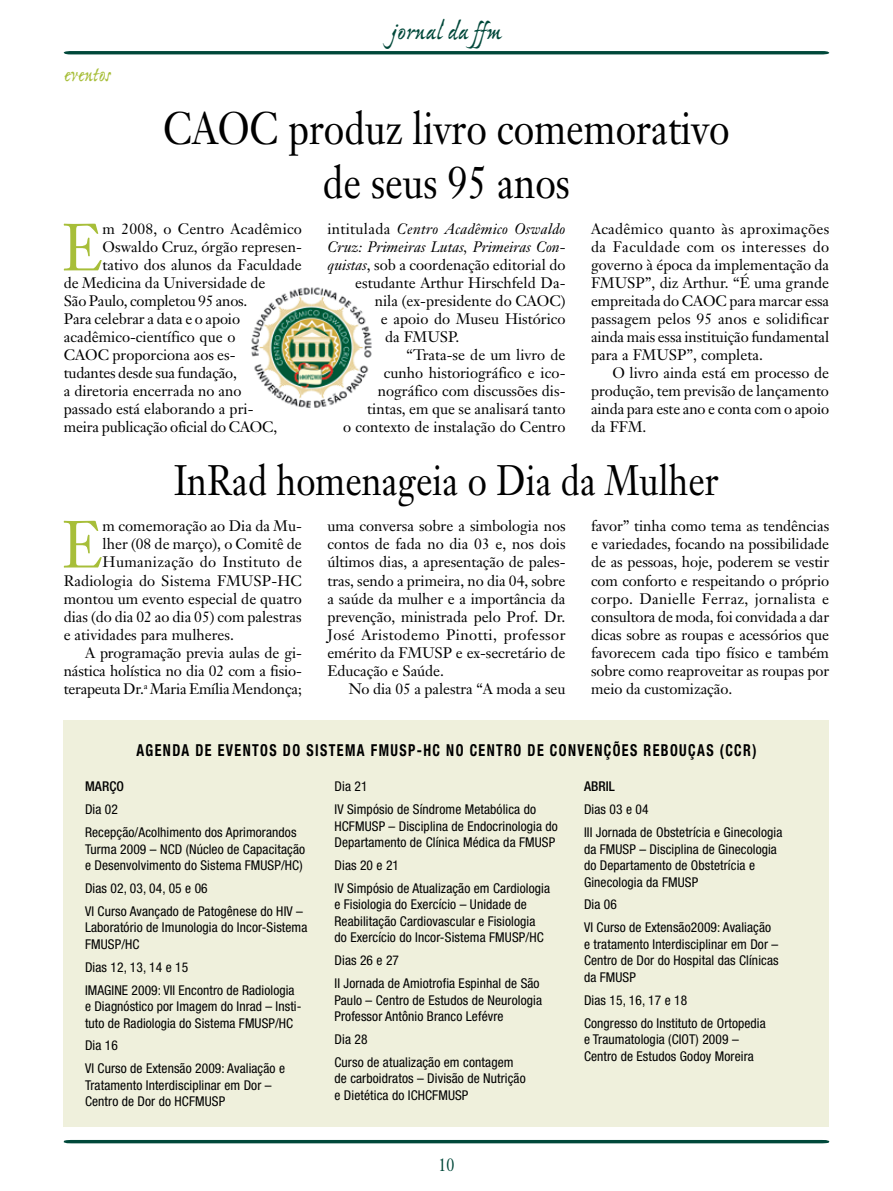
<style>
.page{position:relative;width:893px;height:1191px;background:#fff}
.page>*{position:absolute;margin:0;border:0;box-sizing:border-box;transform-origin:0 0}
.t1{font:65.55px "Janson Text";color:#a7be39;scale:.9 1}
.t2{font:45px/54px "Janson Text";color:#000;text-align:center;scale:.85 1}
.t3{font:42px "Janson Text";color:#000;scale:.85 1}
.t4{font:27px "Ex Ponto MM 450";letter-spacing:-.01em;color:#00483a}
.t5{font:24px "Ex Ponto MM 450";color:#a7be39;scale:.85 1}
.t6{font:18px "Janson Text";color:#00483a;scale:.85 1}
.t7{font:700 condensed 16.5px "Helvetica Neue";letter-spacing:.1em;color:#000;scale:.85 1}
.t8{font:15px/18px "Janson Text";color:#000;text-align:justify}
.t9{font:15px "Janson Text";letter-spacing:-.02em;color:#000}
.t10{font:italic 15px "Janson Text";color:#000}
.t11{font:italic 15px "Janson Text";letter-spacing:.02em;color:#000}
.t12{font:15px "Janson Text";letter-spacing:.02em;color:#000}
.t13{font:condensed 13.5px/16.5px "Helvetica Neue";letter-spacing:.01em;color:#000}
.t14{font:500 condensed 13.5px "Helvetica Neue";letter-spacing:.01em;color:#000}
.s1{font-style:normal}
.s2{font-style:italic}
</style>
<div class="page">
<svg style="left:63px;top:1139px;width:767px;height:5px"></svg>
<svg style="left:64px;top:51px;width:765px;height:3px;background:#034a3c"></svg>
<div style="left:64px;top:720px;width:765px;height:407px;background:#eff0dc"></div>
<img style="left:251px;top:287px;width:121px;height:121px">
<h3 class="t5" style="left:64px;top:62px;width:57px">eventos</h3>
<h3 class="t4" style="left:391px;top:17px;width:112px">jornal da ffm</h3>
<h2 class="t2" style="left:163px;top:101px;width:668px">CAOC produz livro comemorativo de seus 95 anos</h2>
<p class="t11" style="left:327px;top:220px;width:240px"><span class="s1">intitulada</span> Centro Acadêmico Oswaldo</p>
<p class="t10" style="left:327px;top:238px;width:240px">Cruz: Primeiras Lutas, Primeiras Con-</p>
<p class="t8" style="left:327px;top:256px;width:240px"><span class="s2">quistas</span>, sob a coordenação editorial do</p>
<p class="t8" style="left:355px;top:274px;width:212px">estudante Arthur Hirschfeld Da-</p>
<p class="t8" style="left:375px;top:292px;width:192px">nila (ex-presidente do CAOC)</p>
<p class="t8" style="left:381px;top:310px;width:186px">e apoio do Museu Histórico</p>
<p class="t8" style="left:385px;top:328px;width:76px">da FMUSP.</p>
<p class="t8" style="left:406px;top:346px;width:161px">“Trata-se de um livro de</p>
<p class="t8" style="left:384px;top:364px;width:183px">cunho historiográfico e ico-</p>
<p class="t8" style="left:378px;top:382px;width:189px">nográfico com discussões dis-</p>
<p class="t8" style="left:367px;top:400px;width:200px">tintas, em que se analisará tanto</p>
<p class="t8" style="left:343px;top:418px;width:224px">o contexto de instalação do Centro</p>
<h1 class="t1" style="left:62px;top:206px;width:46px">E</h1>
<p class="t8" style="left:103px;top:220px;width:201px">m 2008, o Centro Acadêmico</p>
<p class="t8" style="left:591px;top:220px;width:240px">Acadêmico quanto às aproximações da Faculdade com os interesses do governo à época da implementação da FMUSP”, diz Arthur. “É uma grande empreitada do CAOC para marcar essa passagem pelos 95 anos e solidificar ainda mais essa instituição fundamental para a FMUSP”, completa.</p>
<p class="t8" style="left:591px;top:364px;width:240px;text-indent:21px">O livro ainda está em processo de produção, tem previsão de lançamento ainda para este ano e conta com o apoio da FFM.</p>
<p class="t8" style="left:103px;top:238px;width:201px">Oswaldo Cruz, órgão represen-</p>
<p class="t8" style="left:103px;top:256px;width:201px">tativo dos alunos da Faculdade</p>
<p class="t8" style="left:64px;top:274px;width:203px">de Medicina da Universidade de</p>
<p class="t8" style="left:64px;top:292px;width:185px">São Paulo, completou 95 anos.</p>
<p class="t8" style="left:64px;top:310px;width:178px">Para celebrar a data e o apoio</p>
<p class="t8" style="left:64px;top:328px;width:173px">acadêmico-científico que o</p>
<p class="t8" style="left:64px;top:346px;width:173px">CAOC proporciona aos es-</p>
<p class="t8" style="left:64px;top:364px;width:175px">tudantes desde sua fundação,</p>
<p class="t8" style="left:64px;top:382px;width:179px">a diretoria encerrada no ano</p>
<p class="t8" style="left:64px;top:400px;width:191px">passado está elaborando a pri-</p>
<p class="t8" style="left:64px;top:418px;width:215px">meira publicação oficial do CAOC,</p>
<h3 class="t3" style="left:174px;top:454px;width:642px">InRad homenageia o Dia da Mulher</h3>
<p class="t8" style="left:327px;top:517px;width:240px">uma conversa sobre a simbologia nos contos de fada no dia 03 e, nos dois últimos dias, a apresentação de pales&shy;tras, sendo a primeira, no dia 04, sobre a saúde da mulher e a importância da prevenção, ministrada pelo Prof. Dr.<br>José Aristodemo Pinotti, professor emérito da FMUSP e ex-secretário de Educação e Saúde.</p>
<p class="t8" style="left:349px;top:679px;width:218px">No dia 05 a palestra “A moda a seu</p>
<h1 class="t1" style="left:62px;top:503px;width:46px">E</h1>
<p class="t8" style="left:103px;top:517px;width:201px">m comemoração ao Dia da Mu-</p>
<p class="t8" style="left:591px;top:517px;width:240px">favor” tinha como tema as tendências e variedades, focando na possibilidade de as pessoas, hoje, poderem se vestir com conforto e respeitando o próprio corpo. Danielle Ferraz, jornalista e consultora de moda, foi convidada a dar dicas sobre as roupas e acessórios que favorecem cada tipo físico e também sobre como reaproveitar as roupas por meio da customização.</p>
<p class="t8" style="left:103px;top:535px;width:201px">lher (08 de março), o Comitê de</p>
<p class="t12" style="left:103px;top:553px;width:201px">Humanização do Instituto de</p>
<p class="t8" style="left:64px;top:571px;width:240px">Radiologia do Sistema FMUSP-HC</p>
<p class="t8" style="left:64px;top:589px;width:240px">montou um evento especial de quatro</p>
<p class="t8" style="left:64px;top:607px;width:239px">dias (do dia 02 ao dia 05) com palestras</p>
<p class="t8" style="left:64px;top:625px;width:172px">e atividades para mulheres.</p>
<p class="t8" style="left:85px;top:643px;width:218px">A programação previa aulas de gi-</p>
<p class="t8" style="left:64px;top:661px;width:240px">nástica holística no dia 02 com a fisio-</p>
<p class="t9" style="left:64px;top:679px;width:240px">terapeuta Dr.<sup>a</sup> Maria Emília Mendonça;</p>
<p class="t7" style="left:136px;top:740px;width:731px">AGENDA DE EVENTOS DO SISTEMA FMUSP-HC NO CENTRO DE CONVENÇÕES REBOUÇAS (CCR)</p>
<p class="t14" style="left:85px;top:778px;width:40px">MARÇO</p>
<p class="t13" style="left:85px;top:797px;width:213px;line-height:23px">Dia 02<br>Recepção/Acolhimento dos Aprimorandos</p>
<p class="t13" style="left:85px;top:840px;width:222px">Turma 2009 – NCD (Núcleo de Capacitação e Desenvolvimento do Sistema FMUSP/HC)</p>
<p class="t13" style="left:85px;top:876px;width:219px;line-height:23px">Dias 02, 03, 04, 05 e 06<br>VI Curso Avançado de Patogênese do HIV –</p>
<p class="t13" style="left:85px;top:919px;width:224px">Laboratório de Imunologia do Incor-Sistema<br>FMUSP/HC</p>
<p class="t13" style="left:85px;top:955px;width:211px;line-height:23px">Dias 12, 13, 14 e 15<br>IMAGINE 2009: VII Encontro de Radiologia</p>
<p class="t13" style="left:85px;top:998px;width:218px">e Diagnóstico por Imagem do Inrad – Insti&shy;tuto de Radiologia do Sistema FMUSP/HC</p>
<p class="t13" style="left:85px;top:1034px;width:201px;line-height:23px">Dia 16<br>VI Curso de Extensão 2009: Avaliação e</p>
<p class="t13" style="left:85px;top:1076px;width:188px">Tratamento Interdisciplinar em Dor –<br>Centro de Dor do HCFMUSP</p>
<p class="t13" style="left:334px;top:775px;width:203px;line-height:23px">Dia 21<br>IV Simpósio de Síndrome Metabólica do</p>
<p class="t13" style="left:334px;top:817px;width:225px">HCFMUSP – Disciplina de Endocrinologia do<br>Departamento de Clínica Médica da FMUSP</p>
<p class="t13" style="left:334px;top:853px;width:217px;line-height:23px">Dias 20 e 21<br>IV Simpósio de Atualização em Cardiologia</p>
<p class="t13" style="left:334px;top:896px;width:211px">e Fisiologia do Exercício – Unidade de<br>Reabilitação Cardiovascular e Fisiologia do Exercício do Incor-Sistema FMUSP/HC</p>
<p class="t13" style="left:334px;top:949px;width:207px;line-height:23px">Dias 26 e 27<br>II Jornada de Amiotrofia Espinhal de São</p>
<p class="t13" style="left:334px;top:991px;width:209px">Paulo – Centro de Estudos de Neurologia<br>Professor Antônio Branco Lefévre</p>
<p class="t13" style="left:334px;top:1027px;width:181px;line-height:23px">Dia 28<br>Curso de atualização em contagem</p>
<p class="t13" style="left:334px;top:1070px;width:193px">de carboidratos – Divisão de Nutrição e Dietética do ICHCFMUSP</p>
<p class="t6" style="left:439px;top:1153px;width:20px">10</p>
<p class="t14" style="left:584px;top:778px;width:32px">ABRIL</p>
<p class="t13" style="left:584px;top:797px;width:200px;line-height:23px">Dias 03 e 04<br>III Jornada de Obstetrícia e Ginecologia</p>
<p class="t13" style="left:584px;top:840px;width:194px">da FMUSP – Disciplina de Ginecologia do Departamento de Obstetrícia e<br>Ginecologia da FMUSP</p>
<p class="t13" style="left:584px;top:893px;width:189px;line-height:23px">Dia 06<br>VI Curso de Extensão2009: Avaliação</p>
<p class="t13" style="left:584px;top:935px;width:196px;text-align:justify">e tratamento Interdisciplinar em Dor – Centro de Dor do Hospital das Clínicas da FMUSP</p>
<p class="t13" style="left:584px;top:988px;width:183px;line-height:23px">Dias 15, 16, 17 e 18<br>Congresso do Instituto de Ortopedia</p>
<p class="t13" style="left:584px;top:1031px;width:171px">e Traumatologia (CIOT) 2009 –<br>Centro de Estudos Godoy Moreira</p>
</div>
